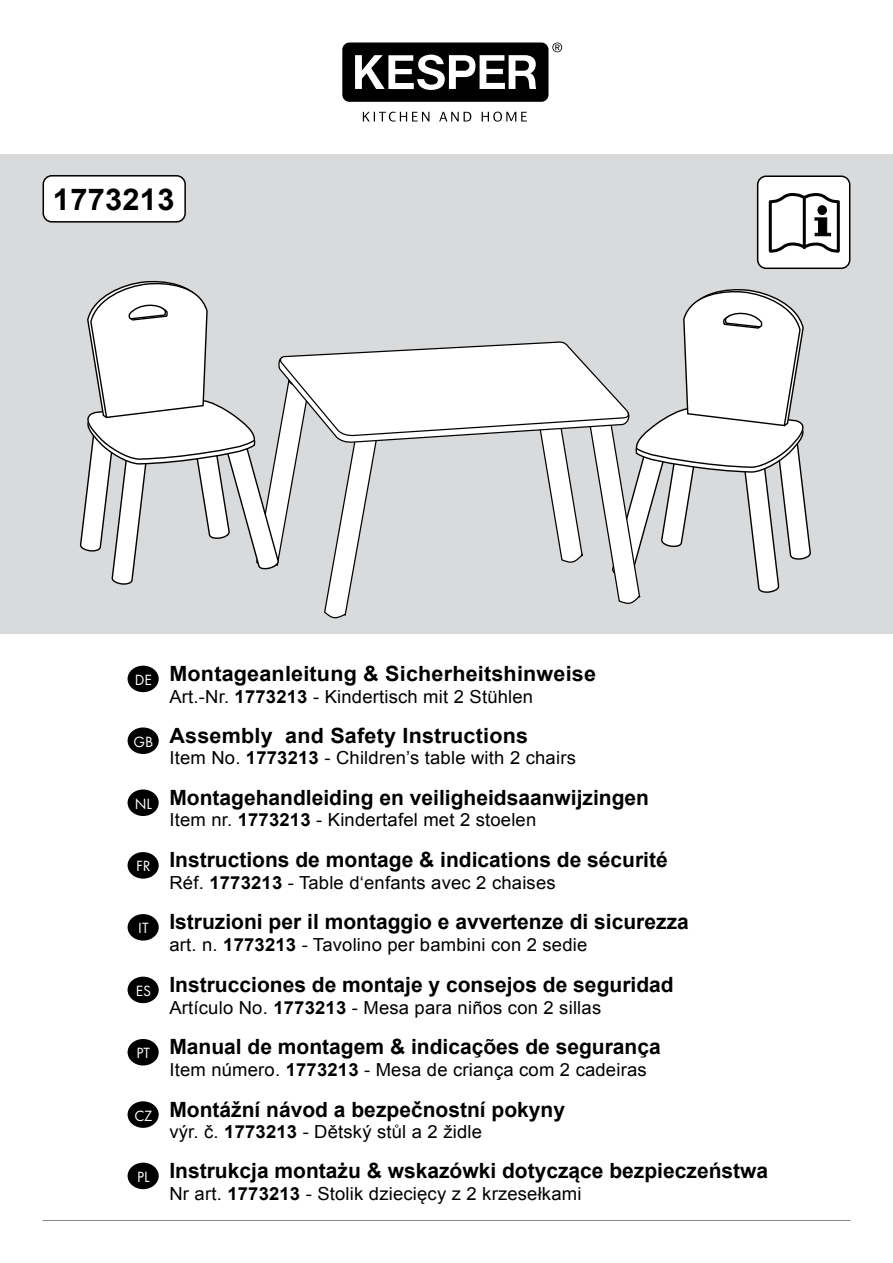
<style>
.page{position:relative;width:893px;height:1263px;background:#fff}
.page>*{position:absolute;margin:0;border:0;box-sizing:border-box;transform-origin:0 0}
.t1{font:700 30px "Arial";letter-spacing:.01em;color:#000}
.t2{font:700 21px "Arial";color:#000}
.t3{font:18px "Arial";letter-spacing:.01em;color:#000}
.t4{font:15.45px "Futura PT";color:#fff}
.s1{font-weight:700}
</style>
<div class="page">
<div style="left:128px;top:666px;width:31px;height:26px;background:#000;border-radius:50%"></div>
<div style="left:128px;top:727px;width:31px;height:27px;background:#000;border-radius:50%"></div>
<div style="left:128px;top:789px;width:31px;height:27px;background:#000;border-radius:50%"></div>
<div style="left:128px;top:914px;width:31px;height:26px;background:#000;border-radius:50%"></div>
<div style="left:128px;top:977px;width:31px;height:26px;background:#000;border-radius:50%"></div>
<div style="left:128px;top:1039px;width:31px;height:26px;background:#000;border-radius:50%"></div>
<div style="left:128px;top:852px;width:31px;height:27px;background:#000;border-radius:50%"></div>
<div style="left:128px;top:1101px;width:31px;height:27px;background:#000;border-radius:50%"></div>
<div style="left:128px;top:1163px;width:31px;height:26px;background:#000;border-radius:50%"></div>
<div style="left:0;top:154px;width:893px;height:480px;background:#d9dadb"></div>
<div style="left:43px;top:176px;width:142px;height:46px;background:#fff;border-radius:9px"></div>
<div style="left:43px;top:175px;width:143px;height:48px;border:2px solid #000;border-radius:9px"></div>
<div style="left:758px;top:176px;width:92px;height:92px;background:#fff;border-radius:9px"></div>
<div style="left:757px;top:175px;width:93px;height:94px;border:2px solid #000;border-radius:9px"></div>
<svg style="left:768px;top:193px;width:72px;height:60px"></svg>
<div style="left:818px;top:206px;width:8px;height:9px;background:#000;border-radius:50%"></div>
<div style="left:818px;top:206px;width:8px;height:9px;border:1px solid #000;border-radius:50%"></div>
<hr style="left:803px;top:198px;width:3px;height:49px;background:#000">
<hr style="left:43px;top:1220px;width:807px;height:1px;background:#87888a">
<svg style="left:79px;top:280px;width:732px;height:339px"></svg>
<div style="left:342px;top:43px;width:206px;height:59px;background:#000;border-radius:7px"></div>
<svg style="left:355px;top:55px;width:181px;height:35px"></svg>
<svg style="left:552px;top:43px;width:10px;height:9px"></svg>
<svg style="left:363px;top:112px;width:164px;height:10px"></svg>
<h1 class="t1" style="left:53px;top:179px;width:123px">1773213</h1>
<p class="t4" style="left:135px;top:670px;width:19px">DE</p>
<p class="t2" style="left:169px;top:660px;width:428px">Montageanleitung &amp; Sicherheitshinweise</p>
<p class="t3" style="left:169px;top:684px;width:365px">Art.-Nr. <span class="s1">1773213</span> - Kindertisch mit 2 Stühlen</p>
<p class="t2" style="left:169px;top:721px;width:360px">Assembly and Safety Instructions</p>
<p class="t3" style="left:169px;top:746px;width:408px">Item No. <span class="s1">1773213</span> - Children’s table with 2 chairs</p>
<p class="t2" style="left:169px;top:783px;width:481px">Montagehandleiding en veiligheidsaanwijzingen</p>
<p class="t3" style="left:169px;top:808px;width:368px">Item nr. <span class="s1">1773213</span> - Kindertafel met 2 stoelen</p>
<p class="t2" style="left:136px;top:846px;width:533px"><sub>FR</sub> Instructions de montage &amp; indications de sécurité</p>
<p class="t3" style="left:169px;top:871px;width:388px">Réf. <span class="s1">1773213</span> - Table d‘enfants avec 2 chaises</p>
<p class="t2" style="left:169px;top:908px;width:521px">Istruzioni per il montaggio e avvertenze di sicurezza</p>
<p class="t3" style="left:169px;top:933px;width:419px">art. n. <span class="s1">1773213</span> - Tavolino per bambini con 2 sedie</p>
<p class="t2" style="left:169px;top:971px;width:506px">Instrucciones de montaje y consejos de seguridad</p>
<p class="t3" style="left:169px;top:995px;width:433px">Artículo No. <span class="s1">1773213</span> - Mesa para niños con 2 sillas</p>
<p class="t2" style="left:169px;top:1033px;width:493px">Manual de montagem &amp; indicações de segurança</p>
<p class="t3" style="left:169px;top:1058px;width:479px">Item número. <span class="s1">1773213</span> - Mesa de criança com 2 cadeiras</p>
<p class="t2" style="left:134px;top:1095px;width:432px"><sub>CZ</sub> Montážní návod a bezpečnostní pokyny</p>
<p class="t3" style="left:169px;top:1120px;width:314px">výr. č. <span class="s1">1773213</span> - Dětský stůl a 2 židle</p>
<p class="t2" style="left:137px;top:1157px;width:633px"><sub>PL</sub> Instrukcja montażu &amp; wskazówki dotyczące bezpieczeństwa</p>
<p class="t3" style="left:169px;top:1181px;width:413px">Nr art. <span class="s1">1773213</span> - Stolik dziecięcy z 2 krzesełkami</p>
<p class="t4" style="left:133px;top:732px;width:21px">GB</p>
<p class="t4" style="left:135px;top:794px;width:19px">NL</p>
<p class="t4" style="left:138px;top:919px;width:12px">IT</p>
<p class="t4" style="left:136px;top:981px;width:17px">ES</p>
<p class="t4" style="left:137px;top:1044px;width:15px">PT</p>
</div>
